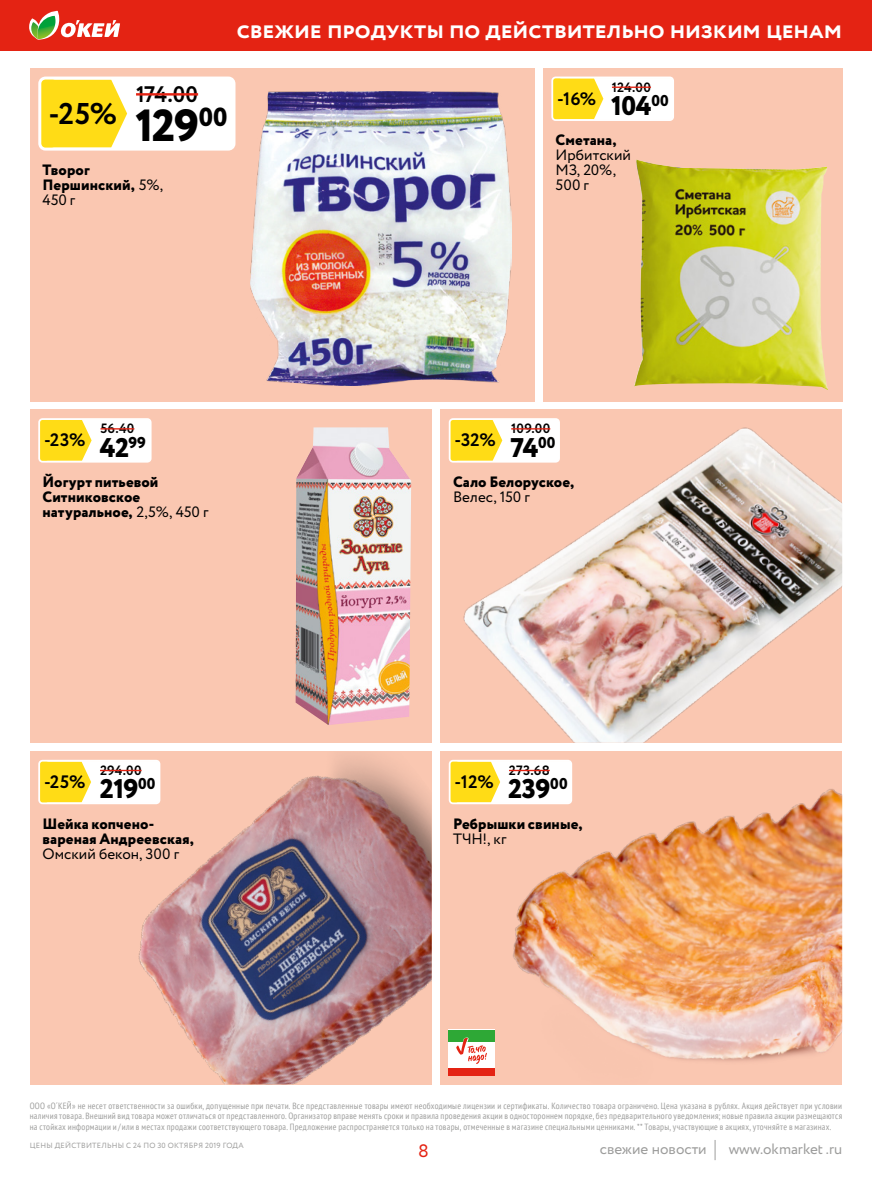
<style>
.page{position:relative;width:872px;height:1178px;background:#fff}
.page>*{position:absolute;margin:0;border:0;box-sizing:border-box;transform-origin:0 0}
.t1{font:800 45px "Circe";color:#000}
.t2{font:700 30px "Circe";color:#000}
.t3{font:800 27px "Circe";letter-spacing:-.02em;color:#000}
.t4{font:700 24px "Circe";color:#fff}
.t5{font:700 22.5px "Circe";color:#000}
.t6{font:700 18px "Circe";letter-spacing:-.065em;color:#000}
.t7{font:18px "Circe";color:#e42313}
.t8{font:800 15px/15px "Circe";letter-spacing:.005em;color:#000}
.t9{font:15px/15px "Circe";color:#000}
.t10{font:15px "Circe";color:#9d9d9c}
.t11{font:700 13.5px "Circe";color:#000}
.t12{font:condensed 9px/10.5px "PT Sans";letter-spacing:.03em;color:#9d9d9c;text-align:justify}
.t13{font:7.5px "Circe";letter-spacing:.03em;color:#9d9d9c}
.s1{font-weight:400}
</style>
<div class="page">
<div style="left:30px;top:68px;width:504px;height:333px;background:#fac7b1"></div>
<img style="left:251px;top:91px;width:261px;height:295px">
<svg style="left:42px;top:76px;width:261px;height:100px"></svg>
<svg style="left:44px;top:81px;width:83px;height:66px"></svg>
<hr style="left:136px;top:93px;width:62px;height:3px;background:#e42313">
<div style="left:38px;top:77px;width:197px;height:74px;border:3px solid #fff;border-radius:6px"></div>
<div style="left:543px;top:68px;width:299px;height:333px;background:#fac7b1"></div>
<img style="left:634px;top:159px;width:194px;height:231px">
<div style="left:552px;top:76px;width:122px;height:42px;background:#fff"></div>
<svg style="left:554px;top:80px;width:49px;height:38px"></svg>
<hr style="left:612px;top:87px;width:39px;height:1px;background:#e42313">
<div style="left:551px;top:77px;width:123px;height:44px;border:2px solid #fff;border-radius:3px"></div>
<div style="left:30px;top:410px;width:402px;height:333px;background:#fac7b1"></div>
<img style="left:296px;top:427px;width:115px;height:298px">
<svg style="left:30px;top:409px;width:191px;height:51px"></svg>
<svg style="left:42px;top:421px;width:50px;height:39px"></svg>
<hr style="left:100px;top:428px;width:34px;height:1px;background:#e42313">
<div style="left:38px;top:418px;width:114px;height:45px;border:2px solid #fff;border-radius:3px"></div>
<div style="left:30px;top:751px;width:402px;height:333px;background:#fac7b1"></div>
<img style="left:138px;top:757px;width:294px;height:327px">
<svg style="left:41px;top:757px;width:190px;height:67px"></svg>
<svg style="left:42px;top:763px;width:49px;height:38px"></svg>
<hr style="left:100px;top:770px;width:42px;height:1px;background:#e42313">
<div style="left:38px;top:760px;width:122px;height:44px;border:2px solid #fff;border-radius:3px"></div>
<img style="left:440px;top:418px;width:402px;height:325px">
<svg style="left:440px;top:409px;width:191px;height:74px;fill:#fac7b1"></svg>
<svg style="left:452px;top:421px;width:50px;height:39px"></svg>
<hr style="left:511px;top:428px;width:39px;height:1px;background:#e42313">
<div style="left:449px;top:418px;width:111px;height:45px;border:2px solid #fff;border-radius:3px"></div>
<div style="left:440px;top:751px;width:402px;height:333px;background:#fac7b1"></div>
<img style="left:479px;top:789px;width:363px;height:272px">
<div style="left:449px;top:1030px;width:46px;height:46px;background:#fff"></div>
<div style="left:449px;top:1030px;width:46px;height:12px;background:#2ea836"></div>
<div style="left:449px;top:1068px;width:46px;height:8px;background:#e42313"></div>
<svg style="left:456px;top:1037px;width:31px;height:27px"></svg>
<svg style="left:448px;top:759px;width:195px;height:65px"></svg>
<svg style="left:452px;top:763px;width:48px;height:38px"></svg>
<hr style="left:509px;top:770px;width:41px;height:1px;background:#e42313">
<div style="left:449px;top:760px;width:123px;height:44px;border:2px solid #fff;border-radius:3px"></div>
<div style="left:135px;top:0;width:737px;height:51px;background:#e42313"></div>
<svg style="left:714px;top:1140px;width:1px;height:20px"></svg>
<div style="left:0;top:0;width:135px;height:51px;background:#e42313"></div>
<svg style="left:29px;top:10px;width:91px;height:30px"></svg>
<h3 class="t4" style="left:237px;top:13px;width:607px">свежие продукты по действительно низким ценам</h3>
<h2 class="t2" style="left:49px;top:93px;width:70px">-25%</h2>
<h3 class="t5" style="left:136px;top:79px;width:64px">174.00</h3>
<h1 class="t1" style="left:135px;top:95px;width:93px">129<sup>00</sup></h1>
<h3 class="t8" style="left:43px;top:163px;width:122px">Творог<br>Першинский, <span class="s1">5%,<br>450 г</span></h3>
<h3 class="t6" style="left:557px;top:87px;width:40px">-16%</h3>
<h3 class="t11" style="left:612px;top:78px;width:41px">124.00</h3>
<h3 class="t3" style="left:611px;top:88px;width:59px">104<sup>00</sup></h3>
<h3 class="t8" style="left:555px;top:134px;width:62px">Сметана,</h3>
<h3 class="t9" style="left:555px;top:148px;width:77px">Ирбитский<br>МЗ, 20%,<br>500 г</h3>
<h3 class="t6" style="left:44px;top:428px;width:43px">-23%</h3>
<h3 class="t11" style="left:100px;top:420px;width:35px">56.40</h3>
<h3 class="t3" style="left:100px;top:429px;width:48px">42<sup>99</sup></h3>
<h3 class="t6" style="left:454px;top:428px;width:43px">-32%</h3>
<h3 class="t11" style="left:511px;top:420px;width:41px">109.00</h3>
<h3 class="t3" style="left:510px;top:429px;width:46px">74<sup>00</sup></h3>
<h3 class="t8" style="left:43px;top:475px;width:167px">Йогурт питьевой<br>Ситниковское натуральное, <span class="s1">2,5%, 450 г</span></h3>
<h3 class="t8" style="left:453px;top:475px;width:123px">Сало Белоруское,</h3>
<h3 class="t9" style="left:453px;top:490px;width:78px">Велес, 150 г</h3>
<h3 class="t6" style="left:44px;top:770px;width:43px">-25%</h3>
<h3 class="t11" style="left:100px;top:761px;width:43px">294.00</h3>
<h3 class="t3" style="left:100px;top:771px;width:57px">219<sup>00</sup></h3>
<h3 class="t6" style="left:454px;top:770px;width:41px">-12%</h3>
<h3 class="t11" style="left:509px;top:761px;width:42px">273.68</h3>
<h3 class="t3" style="left:508px;top:771px;width:61px">239<sup>00</sup></h3>
<h3 class="t8" style="left:43px;top:817px;width:153px">Шейка копчено&shy;вареная Андреевская,</h3>
<h3 class="t9" style="left:43px;top:846px;width:138px">Омский бекон, 300 г</h3>
<h3 class="t8" style="left:453px;top:817px;width:131px">Ребрышки свиные,</h3>
<h3 class="t9" style="left:453px;top:831px;width:55px">ТЧН!, кг</h3>
<p class="t12" style="left:30px;top:1100px;width:814px">ООО «О´КЕЙ» не несет ответственности за ошибки, допущенные при печати. Все представленные товары имеют необходимые лицензии и сертификаты. Количество товара ограничено. Цена указана в рублях. Акция действует при условии наличия товара. Внешний вид товара может отличаться от представленного. Организатор вправе менять сроки и правила проведения акции в одностороннем порядке, без предварительного уведомления; новые правила акции размещаются на стойках информации и/или в местах продажи соответствующего товара. Предложение распространяется только на товары, отмеченные в магазине специальными ценниками. ** Товары, участвующие в акциях, уточняйте в магазинах.</p>
<h3 class="t10" style="left:728px;top:1139px;width:115px">www.okmarket .ru</h3>
<p class="t13" style="left:30px;top:1141px;width:215px">ЦЕНЫ ДЕЙСТВИТЕЛЬНЫ с 24 по 30 октября 2019 ГОДА</p>
<h3 class="t7" style="left:418px;top:1139px;width:12px">8</h3>
<h3 class="t10" style="left:599px;top:1139px;width:109px">свежие новости</h3>
</div>
